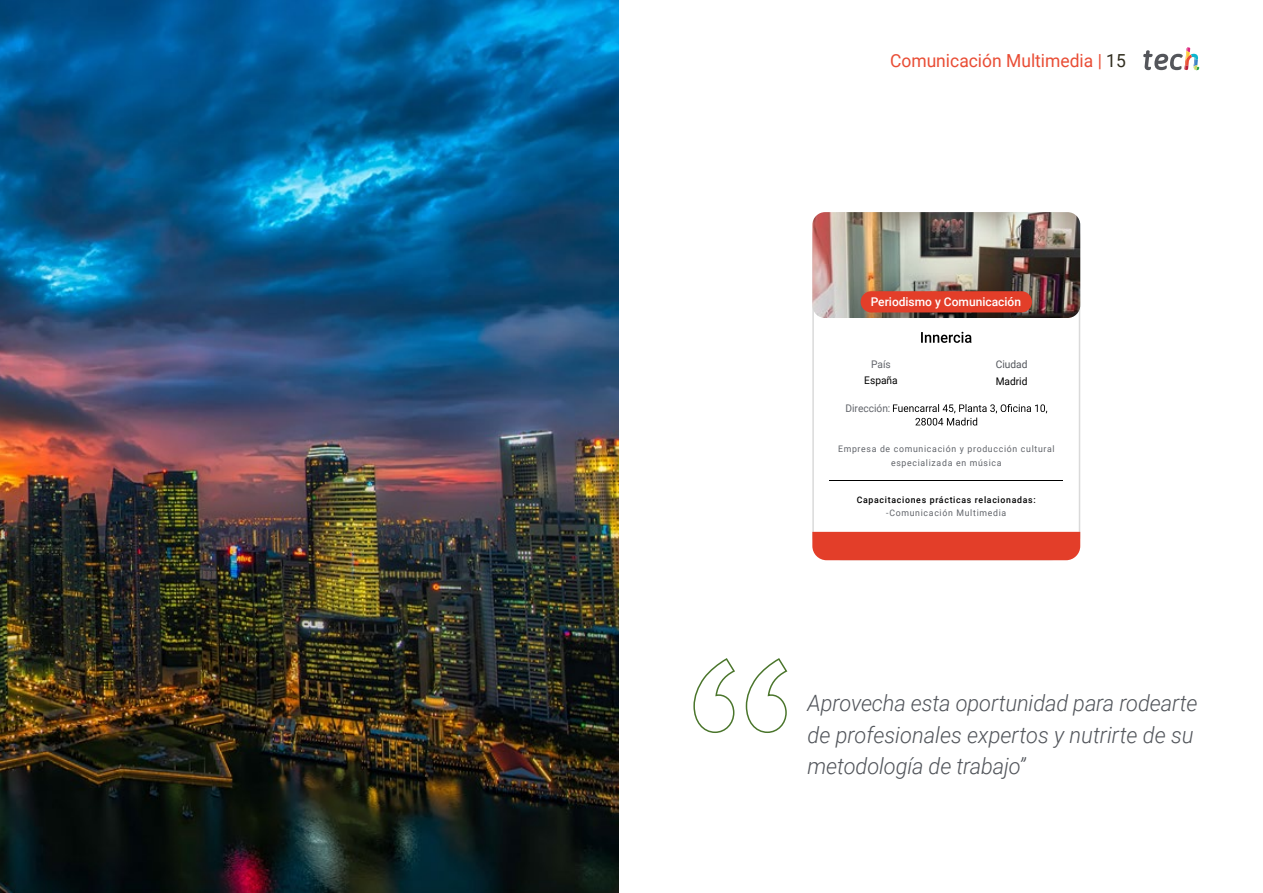
<style>
.page{position:relative;width:1263px;height:893px;background:#fff}
.page>*{position:absolute;margin:0;border:0;box-sizing:border-box;transform-origin:0 0}
.t1{font:italic 300 22.5px/31.5px "Roboto";letter-spacing:-.005em;color:#52555b}
.t2{font:18px "Roboto";color:#e94d35}
.t3{font:500 12px "Roboto";color:#fff}
.t4{font:10.5px "Roboto";color:#61646a}
.t5{font:10.5px "Roboto";color:#000}
.t6{font:10.5px "Roboto";color:#52555b}
.t7{font:9px/13.5px "Roboto";letter-spacing:.08em;color:#61646a;text-align:center}
.t8{font:500 9px "Roboto";letter-spacing:.08em;color:#000}
.s1{color:#312e20}
</style>
<div class="page">
<svg style="left:1143px;top:47px;width:56px;height:24px"></svg>
<img style="left:0;top:0;width:619px;height:893px">
<svg style="left:693px;top:658px;width:95px;height:75px"></svg>
<svg style="left:812px;top:223px;width:269px;height:338px"></svg>
<img style="left:812px;top:212px;width:268px;height:106px">
<div style="left:861px;top:291px;width:171px;height:21px;background:#e33e29;border-radius:11px"></div>
<div style="left:812px;top:532px;width:268px;height:28px;background:#e33e29"></div>
<hr style="left:829px;top:480px;width:234px;height:1px;background:#000">
<svg style="left:921px;top:332px;width:50px;height:11px"></svg>
<svg style="left:893px;top:404px;width:154px;height:22px"></svg>
<p class="t2" style="left:890px;top:48px;width:237px">Comunicación Multimedia | <span class="s1">15</span></p>
<p class="t3" style="left:871px;top:294px;width:152px">Periodismo y Comunicación</p>
<p class="t4" style="left:871px;top:357px;width:21px">País</p>
<p class="t5" style="left:864px;top:373px;width:35px">España</p>
<p class="t6" style="left:996px;top:357px;width:33px">Ciudad</p>
<p class="t5" style="left:996px;top:374px;width:33px">Madrid</p>
<p class="t4" style="left:845px;top:401px;width:46px">Dirección:</p>
<p class="t7" style="left:838px;top:442px;width:218px">Empresa de comunicación y producción cultural especializada en música</p>
<p class="t8" style="left:857px;top:493px;width:180px">Capacitaciones prácticas relacionadas:</p>
<p class="t7" style="left:886px;top:506px;width:122px">-Comunicación Multimedia</p>
<p class="t1" style="left:807px;top:687px;width:391px">Aprovecha esta oportunidad para rodearte de profesionales expertos y nutrirte de su metodología de trabajo”</p>
</div>
